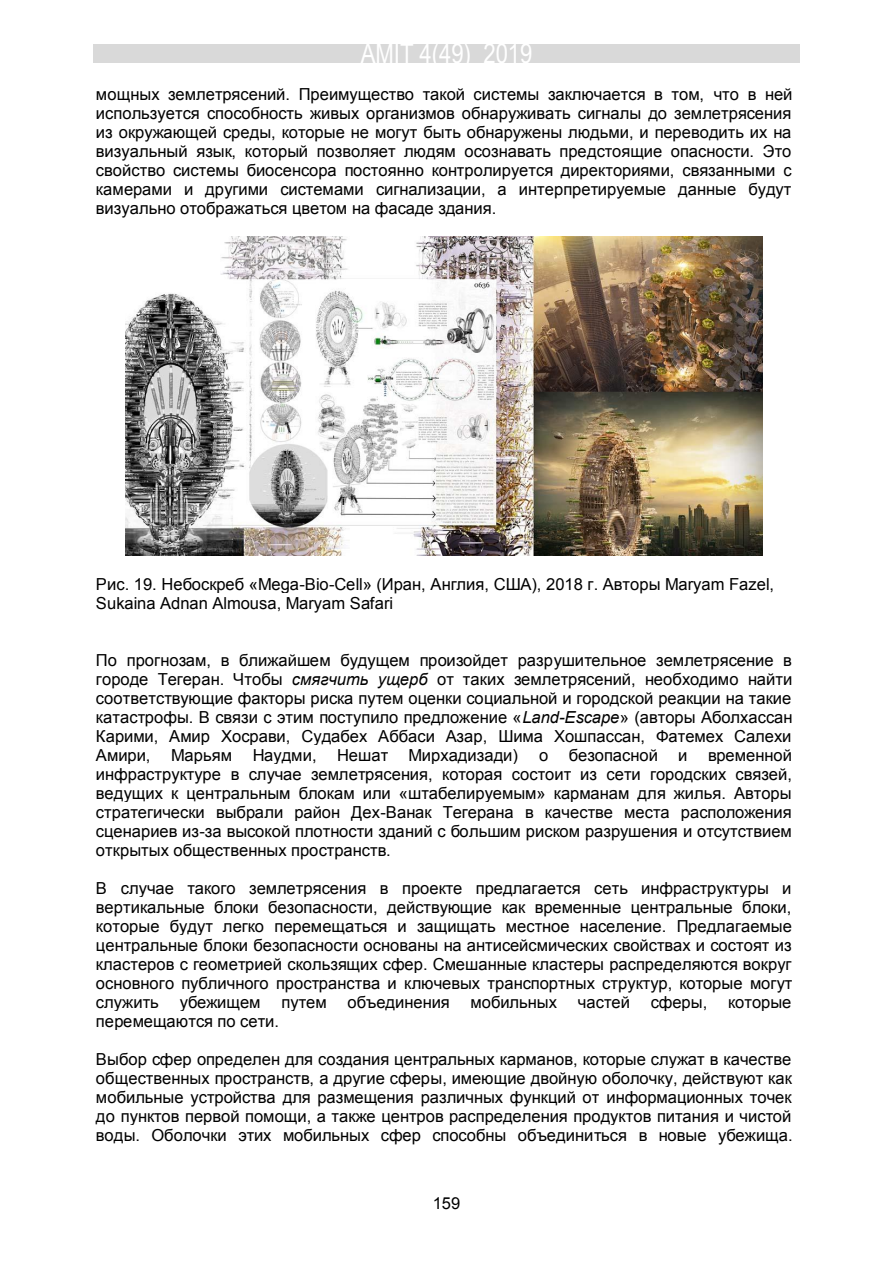
<style>
.page{position:relative;width:893px;height:1263px;background:#fff}
.page>*{position:absolute;margin:0;border:0;box-sizing:border-box;transform-origin:0 0}
.t1{font:27px "Arial Narrow";color:#fff}
.t2{font:16.5px/18.9px "Arial";color:#000;text-align:justify}
.t3{font:16.5px/19px "Arial";color:#000}
.s1{font-style:inherit}
.s2{font-style:italic}
</style>
<div class="page">
<div style="left:93px;top:44px;width:707px;height:19px;background:#d9d9d9"></div>
<img style="left:125px;top:237px;width:638px;height:319px">
<h1 class="t1" style="left:361px;top:34px;width:173px">AMIT 4(49) 2019</h1>
<p class="t2" style="left:96px;top:85px;width:698px">мощных землетрясений. Преимущество такой системы заключается в том, что в ней используется способность живых организмов обнаруживать сигналы до землетрясения из окружающей среды, которые не могут быть обнаружены людьми, и переводить их на визуальный язык, который позволяет людям осознавать предстоящие опасности. Это свойство системы биосенсора постоянно контролируется директориями, связанными с камерами и другими системами сигнализации, а интерпретируемые данные будут визуально отображаться цветом на фасаде здания.</p>
<p class="t3" style="left:96px;top:575px;width:679px"><span class="s1">Рис. 19. Небоскреб «Mega</span>-Bio-Cell<span class="s1">» (Иран, Англия, США),</span> 2018 <span class="s1">г. Авторы</span> Maryam Fazel,<br>Sukaina Adnan Almousa, Maryam Safari</p>
<p class="t2" style="left:96px;top:651px;width:698px">По прогнозам, в ближайшем будущем произойдет разрушительное землетрясение в городе Тегеран. Чтобы <span class="s2">смягчить ущерб</span> от таких землетрясений, необходимо найти соответствующие факторы риска путем оценки социальной и городской реакции на такие катастрофы. В связи с этим поступило предложение «<span class="s2">Land-Escape</span>» (авторы Аболхассан Карими, Амир Хосрави, Судабех Аббаси Азар, Шима Хошпассан, Фатемех Салехи Амири, Марьям Наудми, Нешат Мирхадизади)</p>
<p class="t2" style="left:96px;top:746px;width:698px;text-indent:443px">о безопасной и временной инфраструктуре в случае землетрясения, которая состоит из сети городских связей, ведущих к центральным блокам или «штабелируемым» карманам для жилья. Авторы стратегически выбрали район Дех<span class="s1">-</span>Ванак Тегерана в качестве места расположения сценариев из<span class="s1">-</span>за высокой плотности зданий с большим риском разрушения и отсутствием открытых общественных пространств.</p>
<p class="t2" style="left:96px;top:879px;width:698px">В случае такого землетрясения в проекте предлагается сеть инфраструктуры и вертикальные блоки безопасности, действующие как временные центральные блоки, которые будут легко перемещаться и защищать местное население. Предлагаемые центральные блоки безопасности основаны на антисейсмических свойствах и состоят из кластеров с геометрией скользящих сфер. Смешанные кластеры распределяются вокруг основного публичного пространства и ключевых транспортных структур, которые могут служить</p>
<p class="t2" style="left:180px;top:993px;width:82px">убежищем</p>
<p class="t2" style="left:282px;top:993px;width:277px">путем объединения мобильных</p>
<p class="t2" style="left:578px;top:993px;width:54px">частей</p>
<p class="t2" style="left:651px;top:993px;width:58px">сферы,</p>
<p class="t2" style="left:728px;top:993px;width:65px">которые</p>
<p class="t2" style="left:96px;top:1012px;width:185px">перемещаются по сети.</p>
<p class="t2" style="left:96px;top:1050px;width:698px">Выбор сфер определен для создания центральных карманов, которые служат в качестве общественных пространств, а другие сферы, имеющие двойную оболочку, действуют как мобильные устройства для размещения различных функций от информационных точек до пунктов первой помощи, а также центров распределения продуктов питания и чистой воды. Оболочки этих мобильных сфер способны объединиться в новые убежища.</p>
<p class="t3" style="left:433px;top:1193px;width:29px">159</p>
</div>
